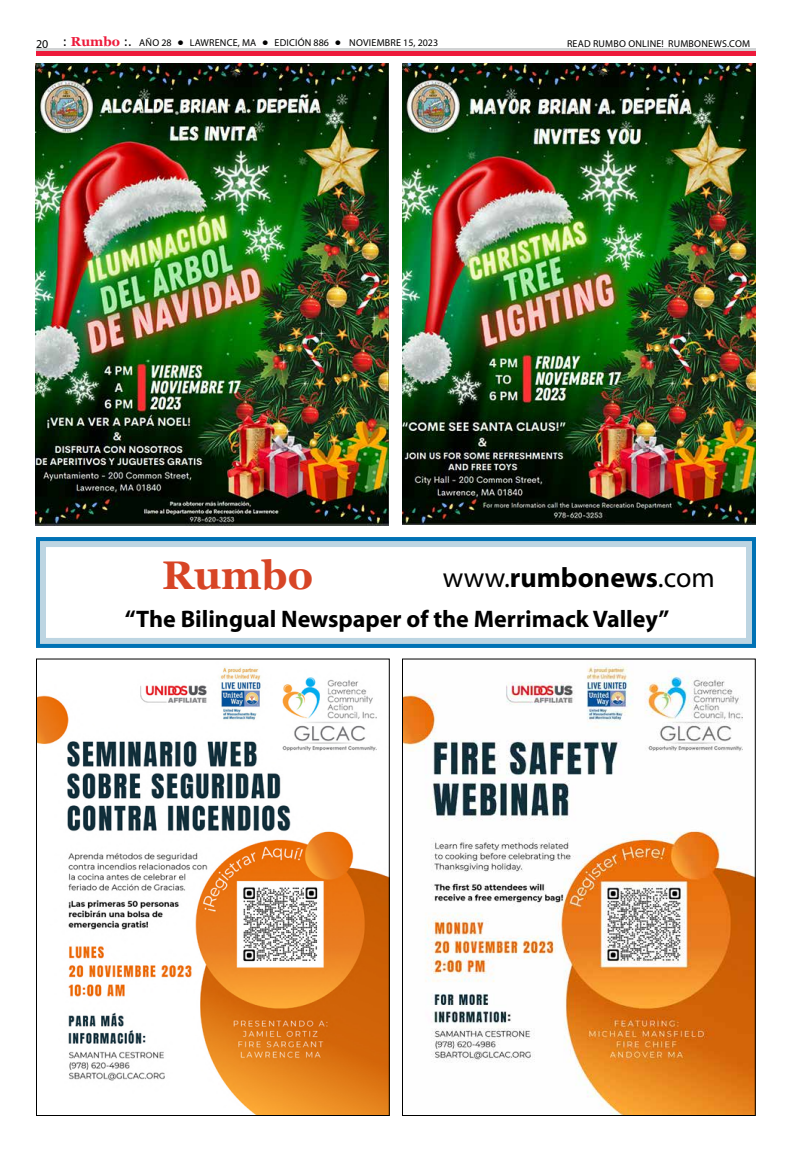
<style>
.page{position:relative;width:792px;height:1152px;background:#fff}
.page>*{position:absolute;margin:0;border:0;box-sizing:border-box;transform-origin:0 0}
.t1{font:700 40px "Georgia";color:#d74526}
.t2{font:700 28px "Myriad Pro";color:#000}
.t3{font:700 24px "Myriad Pro";color:#000}
.t4{font:10px "Myriad Pro";letter-spacing:.02em;color:#000}
.s1{font-size:12px}
.s2{font-family:"Tahoma";font-size:12px}
.s3{font-family:"Georgia";font-weight:700;font-size:13px;color:#ed1a3b}
.s4{font-family:"Tahoma";font-weight:700;color:#fff}
.s5{font-weight:400}
</style>
<div class="page">
<div style="left:36px;top:51px;width:720px;height:5px;background:#ed1a3b"></div>
<hr style="left:36px;top:48px;width:720px;height:2px;background:#d1d3d4">
<img style="left:38px;top:667px;width:350px;height:447px">
<img style="left:404px;top:665px;width:350px;height:449px">
<img style="left:36px;top:64px;width:352px;height:461px">
<img style="left:403px;top:64px;width:352px;height:460px">
<div style="left:36px;top:537px;width:720px;height:111px;border:10px solid #bdd5e2"></div>
<div style="left:36px;top:537px;width:720px;height:111px;border:4px solid #0072b5"></div>
<p class="t4" style="left:36px;top:36px;width:404px"><span class="s1">20</span> <span class="s2">:</span> <span class="s3">Rumbo</span> <span class="s2">:.</span> AÑO 28 <span class="s4">•</span> LAWRENCE, MA <span class="s4">•</span> EDICIÓN 886 <span class="s4">•</span> NOVIEMBRE 15, 2023</p>
<p class="t4" style="left:567px;top:37px;width:185px">READ RUMBO ONLINE! RUMBONEWS.COM</p>
<h1 class="t1" style="left:162px;top:550px;width:152px">Rumbo</h1>
<h2 class="t2" style="left:443px;top:559px;width:274px"><span class="s5">www.</span>rumbonews<span class="s5">.com</span></h2>
<h3 class="t3" style="left:125px;top:604px;width:546px">“The Bilingual Newspaper of the Merrimack Valley”</h3>
</div>
